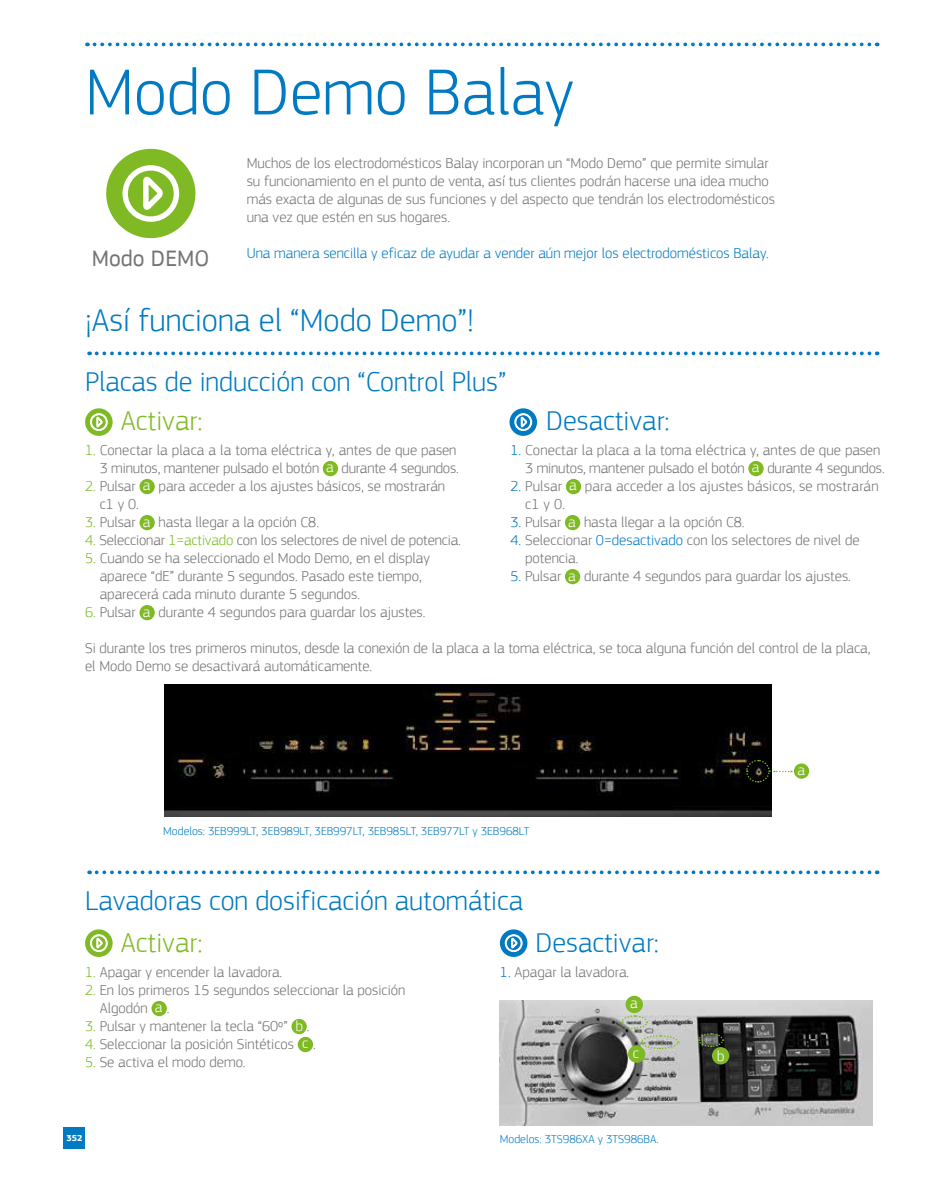
<style>
.page{position:relative;width:936px;height:1191px;background:#fff}
.page>*{position:absolute;margin:0;border:0;box-sizing:border-box;transform-origin:0 0}
.t1{font:300 67.5px "PF Square Sans Pro";color:#007ac2}
.t2{font:300 33px "PF Square Sans Pro";color:#007ac2}
.t3{font:300 28.5px "PF Square Sans Pro";color:#007ac2}
.t4{font:300 28.5px "PF Square Sans Pro";color:#7fba25}
.t5{font:23.4px "PF Square Sans Pro";color:#747272}
.t6{font:300 15px/18px "PF Square Sans Pro";color:#747272}
.t7{font:300 15px "PF Square Sans Pro";color:#007ac2}
.t8{font:300 15px "PF Square Sans Pro";color:#fff}
.t9{font:300 12px "PF Square Sans Pro";color:#007ac2}
.t10{font:700 9px "PF Square Sans Pro";color:#fff}
.s1{color:#7fba25}
.s2{color:#fff}
.s3{color:#007ac2}
</style>
<div class="page">
<div style="left:64px;top:1127px;width:21px;height:21px;background:#007ac2"></div>
<svg style="left:94px;top:43px;width:783px;height:3px"></svg>
<svg style="left:97px;top:351px;width:780px;height:4px"></svg>
<img style="left:164px;top:685px;width:607px;height:131px">
<div style="left:793px;top:763px;width:16px;height:15px;background:#7fba25;border-radius:50%"></div>
<svg style="left:745px;top:759px;width:46px;height:24px"></svg>
<svg style="left:106px;top:148px;width:90px;height:91px"></svg>
<div style="left:509px;top:408px;width:28px;height:28px;background:#007ac2;border-radius:50%"></div>
<svg style="left:514px;top:413px;width:18px;height:18px"></svg>
<div style="left:85px;top:408px;width:28px;height:28px;background:#7fba25;border-radius:50%"></div>
<svg style="left:90px;top:413px;width:18px;height:18px"></svg>
<div style="left:323px;top:461px;width:15px;height:15px;background:#7fba25;border-radius:50%"></div>
<div style="left:139px;top:479px;width:16px;height:15px;background:#7fba25;border-radius:50%"></div>
<div style="left:139px;top:515px;width:16px;height:15px;background:#7fba25;border-radius:50%"></div>
<div style="left:139px;top:605px;width:16px;height:15px;background:#7fba25;border-radius:50%"></div>
<div style="left:748px;top:461px;width:15px;height:15px;background:#7fba25;border-radius:50%"></div>
<div style="left:566px;top:479px;width:15px;height:15px;background:#7fba25;border-radius:50%"></div>
<div style="left:565px;top:515px;width:15px;height:15px;background:#7fba25;border-radius:50%"></div>
<div style="left:565px;top:569px;width:15px;height:15px;background:#7fba25;border-radius:50%"></div>
<svg style="left:97px;top:870px;width:780px;height:4px"></svg>
<div style="left:151px;top:1000px;width:16px;height:16px;background:#7fba25;border-radius:50%"></div>
<div style="left:291px;top:1018px;width:16px;height:16px;background:#7fba25;border-radius:50%"></div>
<div style="left:298px;top:1036px;width:15px;height:16px;background:#7fba25;border-radius:50%"></div>
<svg style="left:499px;top:929px;width:28px;height:28px"></svg>
<svg style="left:504px;top:934px;width:18px;height:18px"></svg>
<div style="left:85px;top:929px;width:28px;height:28px;background:#7fba25;border-radius:50%"></div>
<svg style="left:90px;top:934px;width:18px;height:18px"></svg>
<img style="left:500px;top:1000px;width:372px;height:125px">
<svg style="left:697px;top:1032px;width:27px;height:16px"></svg>
<div style="left:628px;top:1045px;width:17px;height:17px;background:#7fba25;border-radius:50%"></div>
<div style="left:712px;top:1047px;width:17px;height:17px;background:#7fba25;border-radius:50%"></div>
<svg style="left:620px;top:1014px;width:59px;height:36px;background:#afb3a9"></svg>
<div style="left:625px;top:995px;width:18px;height:18px;background:#7fba25;border-radius:50%"></div>
<h1 class="t1" style="left:85px;top:53px;width:490px">Modo Demo Balay</h1>
<p class="t6" style="left:247px;top:154px;width:529px">Muchos de los electrodomésticos Balay incorporan un “Modo Demo” que permite simular su funcionamiento en el punto de venta, así tus clientes podrán hacerse una idea mucho más exacta de algunas de sus funciones y del aspecto que tendrán los electrodomésticos una vez que estén en sus hogares.</p>
<p class="t7" style="left:247px;top:244px;width:523px">Una manera sencilla y eficaz de ayudar a vender aún mejor los electrodomésticos Balay.</p>
<h3 class="t5" style="left:92px;top:244px;width:119px">Modo DEMO</h3>
<h2 class="t2" style="left:85px;top:301px;width:390px">¡Así funciona el “Modo Demo”!</h2>
<h3 class="t3" style="left:85px;top:365px;width:422px">Placas de inducción con “Control Plus”</h3>
<h3 class="t4" style="left:121px;top:404px;width:83px">Activar:</h3>
<p class="t6" style="left:85px;top:441px;width:375px;text-align:right"><span class="s1">1.</span> Conectar la placa a la toma eléctrica y, antes de que pasen<br>3 minutos, mantener pulsado el botón <span class="s2">a</span> durante 4 segundos.</p>
<p class="t6" style="left:100px;top:477px;width:347px;text-indent:-15px"><span class="s1">2.</span> Pulsar <span class="s2">a</span> para acceder a los ajustes básicos, se mostrarán c1 y 0.</p>
<p class="t6" style="left:85px;top:513px;width:235px"><span class="s1">3.</span> Pulsar <span class="s2">a</span> hasta llegar a la opción C8.</p>
<p class="t6" style="left:85px;top:531px;width:377px"><span class="s1">4.</span> Seleccionar <span class="s1">1=activado</span> con los selectores de nivel de potencia.</p>
<p class="t6" style="left:100px;top:549px;width:332px;text-indent:-15px"><span class="s1">5.</span> Cuando se ha seleccionado el Modo Demo, en el display aparece “dE” durante 5 segundos. Pasado este tiempo, aparecerá cada minuto durante 5 segundos.</p>
<p class="t6" style="left:85px;top:603px;width:342px"><span class="s1">6.</span> Pulsar <span class="s2">a</span> durante 4 segundos para guardar los ajustes.</p>
<h3 class="t3" style="left:546px;top:404px;width:125px">Desactivar:</h3>
<p class="t6" style="left:525px;top:441px;width:361px;text-indent:-15px"><span class="s3">1.</span> Conectar la placa a la toma eléctrica y, antes de que pasen<br>3 minutos, mantener pulsado el botón <span class="s2">a</span> durante 4 segundos.</p>
<p class="t6" style="left:525px;top:477px;width:355px;text-indent:-15px"><span class="s3">2.</span> Pulsar <span class="s2">a</span> para acceder a los ajustes básicos, se mostrarán c1 y 0.</p>
<p class="t6" style="left:510px;top:513px;width:235px"><span class="s3">3.</span> Pulsar <span class="s2">a</span> hasta llegar a la opción C8.</p>
<p class="t6" style="left:525px;top:531px;width:336px;text-indent:-15px"><span class="s3">4.</span> Seleccionar <span class="s3">0=desactivado</span> con los selectores de nivel de potencia.</p>
<p class="t6" style="left:510px;top:567px;width:342px"><span class="s3">5.</span> Pulsar <span class="s2">a</span> durante 4 segundos para guardar los ajustes.</p>
<p class="t6" style="left:85px;top:639px;width:786px">Si durante los tres primeros minutos, desde la conexión de la placa a la toma eléctrica, se toca alguna función del control de la placa, el Modo Demo se desactivará automáticamente.</p>
<p class="t9" style="left:163px;top:824px;width:367px">Modelos: 3EB999LT, 3EB989LT, 3EB997LT, 3EB985LT, 3EB977LT y 3EB968LT</p>
<h3 class="t3" style="left:85px;top:884px;width:439px">Lavadoras con dosificación automática</h3>
<h3 class="t4" style="left:121px;top:925px;width:83px">Activar:</h3>
<p class="t6" style="left:85px;top:963px;width:199px"><span class="s1">1.</span> Apagar y encender la lavadora.</p>
<p class="t6" style="left:100px;top:981px;width:307px;text-indent:-15px"><span class="s1">2.</span> En los primeros 15 segundos seleccionar la posición<br>Algodón <span class="s2">a</span> .</p>
<p class="t6" style="left:85px;top:1017px;width:226px"><span class="s1">3.</span> Pulsar y mantener la tecla “60º” <span class="s2">b</span> .</p>
<p class="t6" style="left:85px;top:1035px;width:232px"><span class="s1">4.</span> Seleccionar la posición Sintéticos <span class="s2">c</span> .</p>
<p class="t6" style="left:85px;top:1053px;width:162px"><span class="s1">5.</span> Se activa el modo demo.</p>
<h3 class="t3" style="left:535px;top:925px;width:125px">Desactivar:</h3>
<p class="t6" style="left:500px;top:963px;width:131px"><span class="s3">1.</span> Apagar la lavadora.</p>
<p class="t8" style="left:630px;top:994px;width:9px">a</p>
<p class="t8" style="left:632px;top:1044px;width:8px">c</p>
<p class="t8" style="left:717px;top:1047px;width:9px">b</p>
<p class="t10" style="left:66px;top:1132px;width:18px">352</p>
<p class="t9" style="left:500px;top:1131px;width:160px">Modelos: 3TS986XA y 3TS986BA.</p>
<p class="t8" style="left:797px;top:761px;width:9px">a</p>
</div>
